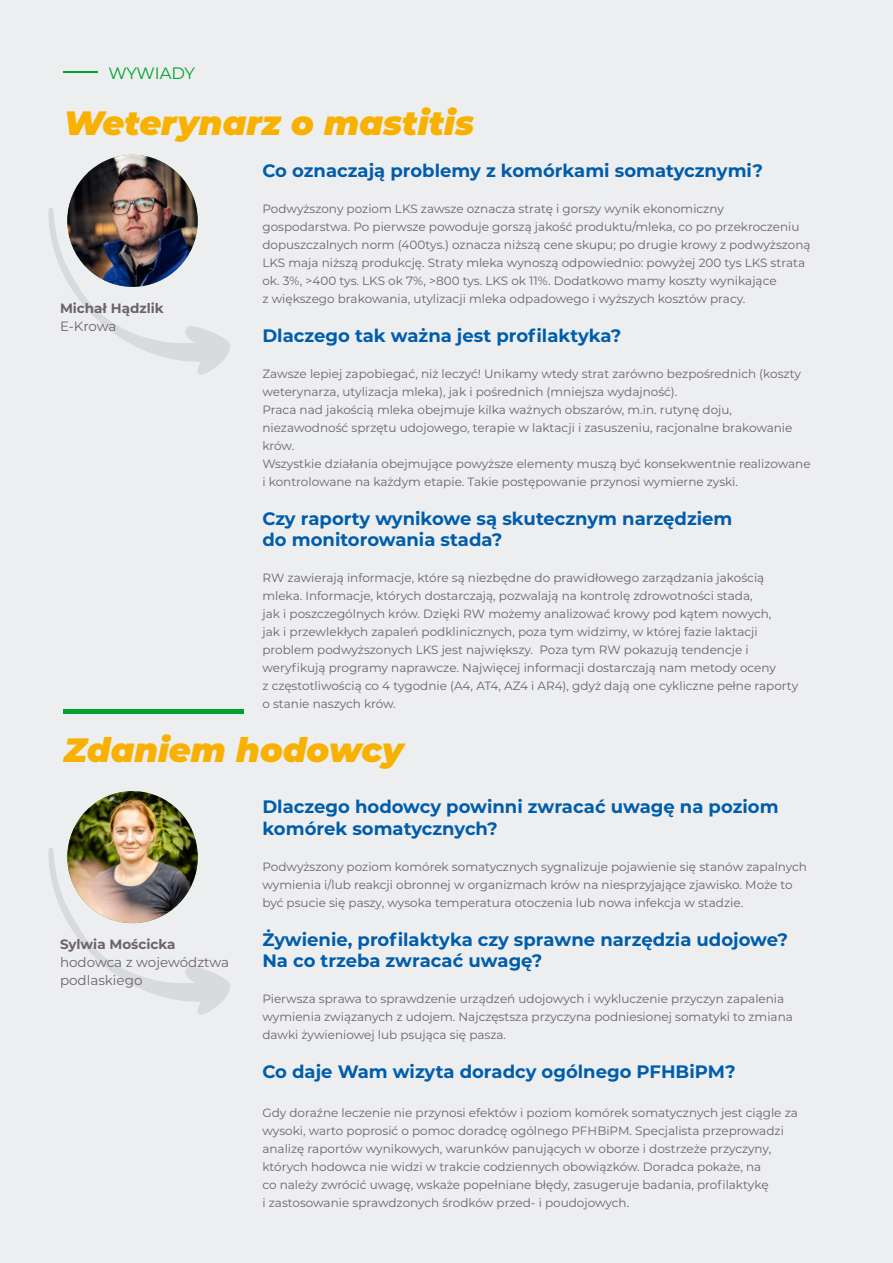
<style>
.page{position:relative;width:893px;height:1263px;background:#edeeef}
.page>*{position:absolute;margin:0;border:0;box-sizing:border-box;transform-origin:0 0}
.t1{font:italic 900 33.75px "Montserrat";color:#f8b100}
.t2{font:700 18px/21px "Montserrat";color:#005dab}
.t3{font:16.5px "Montserrat";color:#00a12f}
.t4{font:13.5px/18px "Montserrat";color:#6b626c}
.t5{font:700 13.5px "Montserrat";color:#6b626c}
.t6{font:12px/18px "Montserrat";color:#6b626c}
</style>
<div class="page">
<svg style="left:48px;top:208px;width:182px;height:167px"></svg>
<svg style="left:48px;top:848px;width:182px;height:167px"></svg>
<hr style="left:64px;top:71px;width:34px;height:1px;background:#00a12f">
<img style="left:67px;top:155px;width:131px;height:132px">
<img style="left:67px;top:791px;width:131px;height:132px">
<hr style="left:64px;top:709px;width:180px;height:4px;background:#00a12f">
<h3 class="t3" style="left:108px;top:62px;width:30px">Wywi</h3>
<h3 class="t3" style="left:160px;top:62px;width:24px">ady</h3>
<h1 class="t1" style="left:64px;top:98px;width:412px">Weterynarz o mastitis</h1>
<p class="t5" style="left:60px;top:298px;width:105px">M ichał Hądzlik</p>
<p class="t4" style="left:60px;top:317px;width:58px">E-Krowa</p>
<h2 class="t2" style="left:262px;top:159px;width:502px">Co oznaczają problemy z komórkami somatycznymi?</h2>
<p class="t6" style="left:262px;top:199px;width:550px">Podwyższony poziom LKS zawsze oznacza stratę i gorszy wynik ekonomiczny gospodarstwa. Po pierwsze powoduje gorszą jakość produktu/mleka, co po przekroczeniu dopuszczalnych norm (400tys.) oznacza niższą cene skupu; po drugie krowy z podwyższoną LKS maja niższą produkcję. Straty mleka wynoszą odpowiednio: powyżej 200 tys LKS strata ok. 3%, &gt;400 tys. LKS ok 7%, &gt;800 tys. LKS ok 11%. Dodatkowo mamy koszty wynikające<br>z większego brakowania, utylizacji mleka odpadowego i wyższych kosztów pracy.</p>
<h2 class="t2" style="left:262px;top:324px;width:360px">Dlaczego tak ważna jest profilaktyka?</h2>
<p class="t6" style="left:262px;top:364px;width:550px">Zawsze lepiej zapobiegać, niż leczyć! Unikamy wtedy strat zarówno bezpośrednich (koszty weterynarza, utylizacja mleka), jak i pośrednich (mniejsza wydajność).<br>Praca nad jakością mleka obejmuje kilka ważnych obszarów, m.in. rutynę doju, niezawodność sprzętu udojowego, terapie w laktacji i zasuszeniu, racjonalne brakowanie krów.<br>Wszystkie działania obejmujące powyższe elementy muszą być konsekwentnie realizowane i kontrolowane na każdym etapie. Takie postępowanie przynosi wymierne zyski.</p>
<h2 class="t2" style="left:262px;top:507px;width:471px">Czy raporty wynikowe są skutecznym narzędziem do monitorowania stada?</h2>
<p class="t6" style="left:262px;top:568px;width:537px">RW zawierają informacje, które są niezbędne do prawidłowego zarządzania jakością mleka. Informacje, których dostarczają, pozwalają na kontrolę zdrowotności stada,<br>jak i poszczególnych krów. Dzięki RW możemy analizować krowy pod kątem nowych,<br>jak i przewlekłych zapaleń podklinicznych, poza tym widzimy, w której fazie laktacji problem podwyższonych LKS jest największy. Poza tym RW pokazują tendencje i weryfikują programy naprawcze. Najwięcej informacji dostarczają nam metody oceny<br>z częstotliwością co 4 tygodnie (A4, AT4, AZ4 i AR4), gdyż dają one cykliczne pełne raporty o stanie naszych krów.</p>
<h1 class="t1" style="left:64px;top:725px;width:341px">Zdaniem hodowcy</h1>
<p class="t5" style="left:60px;top:934px;width:117px">Sylwia M ościcka</p>
<p class="t4" style="left:60px;top:953px;width:171px">hodowca z województwa podlaskiego</p>
<h2 class="t2" style="left:262px;top:796px;width:518px">Dlaczego hodowcy powinni zwracać uwagę na poziom komórek somatycznych?</h2>
<p class="t6" style="left:262px;top:857px;width:546px">Podwyższony poziom komórek somatycznych sygnalizuje pojawienie się stanów zapalnych wymienia i/lub reakcji obronnej w organizmach krów na niesprzyjające zjawisko. Może to być psucie się paszy, wysoka temperatura otoczenia lub nowa infekcja w stadzie.</p>
<h2 class="t2" style="left:262px;top:928px;width:527px">Żywienie, profilaktyka czy sprawne narzędzia udojowe?<br>N a co trzeba zwracać uwagę?</h2>
<p class="t6" style="left:262px;top:989px;width:532px">Pierwsza sprawa to sprawdzenie urządzeń udojowych i wykluczenie przyczyn zapalenia wymienia związanych z udojem. Najczęstsza przyczyna podniesionej somatyki to zmiana dawki żywieniowej lub psująca się pasza.</p>
<h2 class="t2" style="left:262px;top:1060px;width:475px">Co daje Wam wizyta doradcy ogólnego PFHBiPM?</h2>
<p class="t6" style="left:262px;top:1103px;width:537px">Gdy doraźne leczenie nie przynosi efektów i poziom komórek somatycznych jest ciągle za wysoki, warto poprosić o pomoc doradcę ogólnego PFHBiPM. Specjalista przeprowadzi analizę raportów wynikowych, warunków panujących w oborze i dostrzeże przyczyny, których hodowca nie widzi w trakcie codziennych obowiązków. Doradca pokaże, na<br>co należy zwrócić uwagę, wskaże popełniane błędy, zasugeruje badania, profilaktykę<br>i zastosowanie sprawdzonych środków przed- i poudojowych.</p>
</div>
